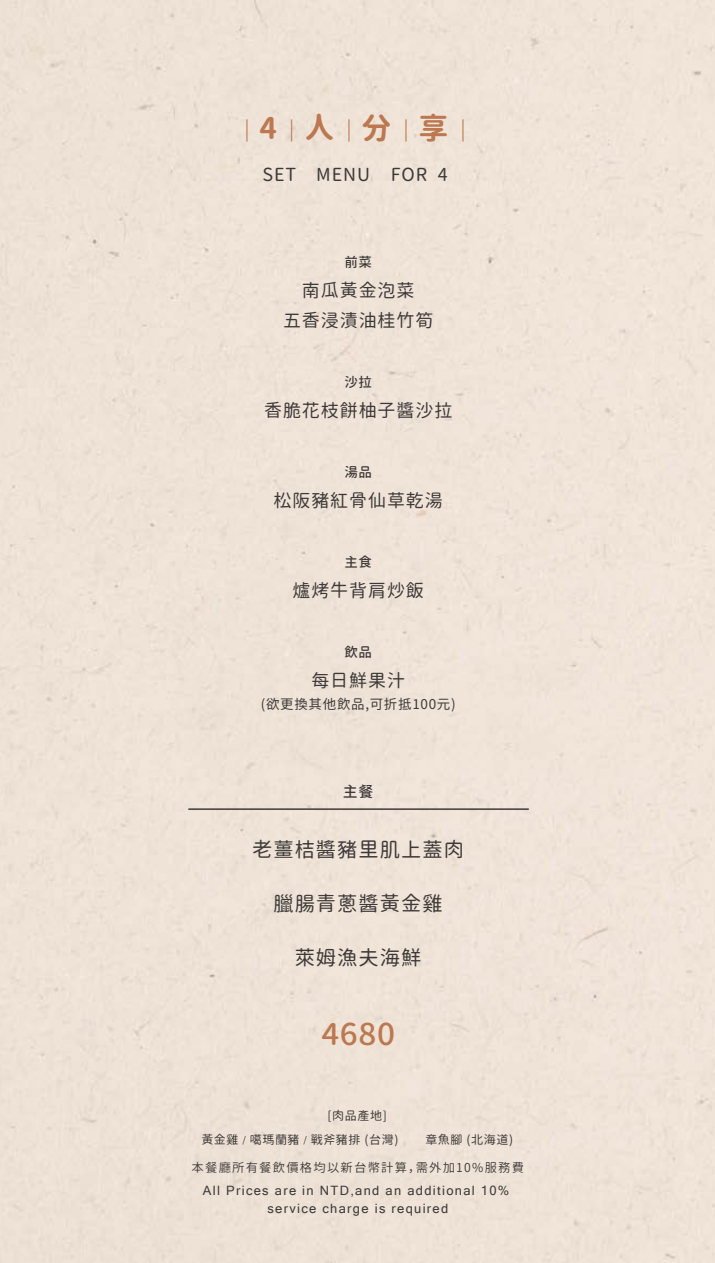
<style>
.page{position:relative;width:715px;height:1263px;background:#fff}
.page>*{position:absolute;margin:0;border:0;box-sizing:border-box;transform-origin:0 0}
.t1{font:30px "Gen Jyuu Gothic X P Medium";color:#bc7850;scale:1.05 1}
.t2{font:22.5px "Gen Jyuu Gothic X P Bold";color:#bc7850}
.t3{font:20.25px "Gen Jyuu Gothic X P Regular";letter-spacing:.05em;color:#3e3a39}
.t4{font:18px/30px "Gen Jyuu Gothic X P Regular";letter-spacing:.05em;color:#3e3a39;text-align:center}
.t5{font:15px "Gen Jyuu Gothic X P Medium";color:#3e3a39}
.t6{font:13.5px "Gen Jyuu Gothic X P Regular";letter-spacing:.05em;color:#3e3a39}
.t7{font:13.5px "Gen Jyuu Gothic X P Medium";letter-spacing:.05em;color:#3e3a39}
.t8{font:12.9px/18px "Microsoft Sans Serif";letter-spacing:.105em;color:#3e3a39;text-align:center}
.t9{font:12.3px "Gen Jyuu Gothic X P Normal";letter-spacing:.1em;color:#3e3a39}
.t10{font:12px/24px "Gen Jyuu Gothic X P Regular";letter-spacing:.05em;color:#3e3a39}
.s1{font-size:30px}
.s2{font-size:9px}
</style>
<div class="page">
<div style="left:0;top:0;width:714px;height:1263px;background:#efe2d7"></div>
<hr style="left:188px;top:808px;width:340px;height:2px;background:#3e3a39">
<h2 class="t2" style="left:241px;top:114px;width:228px">｜<span class="s1">4</span>｜<span class="s1">人</span>｜<span class="s1">分</span>｜<span class="s1">享</span>｜</h2>
<h3 class="t4" style="left:262px;top:159px;width:187px">SET　MENU FOR 4</h3>
<p class="t7" style="left:344px;top:252px;width:29px">前菜</p>
<h3 class="t4" style="left:283px;top:275px;width:152px">南瓜黃金泡菜<br>五香浸漬油桂竹筍</h3>
<p class="t7" style="left:344px;top:372px;width:29px">沙拉</p>
<h3 class="t4" style="left:264px;top:395px;width:190px">香脆花枝餅柚子醬沙拉</h3>
<p class="t7" style="left:344px;top:462px;width:29px">湯品</p>
<h3 class="t4" style="left:273px;top:485px;width:171px">松阪豬紅骨仙草乾湯</h3>
<p class="t7" style="left:344px;top:552px;width:29px">主食</p>
<h3 class="t4" style="left:292px;top:575px;width:133px">爐烤牛背肩炒飯</h3>
<p class="t7" style="left:344px;top:642px;width:29px">飲品</p>
<h3 class="t4" style="left:311px;top:665px;width:95px">每日鮮果汁</h3>
<p class="t6" style="left:261px;top:695px;width:196px">(欲更換其他飲品,可折抵100元)</p>
<p class="t5" style="left:342px;top:780px;width:32px">主餐</p>
<h3 class="t3" style="left:252px;top:835px;width:213px">老薑桔醬豬里肌上蓋肉</h3>
<h3 class="t3" style="left:273px;top:889px;width:171px">臘腸青蔥醬黃金雞</h3>
<h3 class="t3" style="left:294px;top:943px;width:128px">萊姆漁夫海鮮</h3>
<h1 class="t1" style="left:321px;top:1012px;width:72px">4680</h1>
<p class="t10" style="left:201px;top:1104px;width:198px;text-indent:126px">[肉品產地]黃金雞 <span class="s2">/</span> 噶瑪蘭豬 <span class="s2">/</span> 戰斧豬排 (台灣)</p>
<p class="t10" style="left:425px;top:1128px;width:89px">章魚腳 (北海道)</p>
<p class="t9" style="left:191px;top:1159px;width:334px">本餐廳所有餐飲價格均以新台幣計算，需外加10%服務費</p>
<p class="t8" style="left:203px;top:1181px;width:308px">All Prices are in NTD,and an additional 10% service charge is required</p>
</div>
